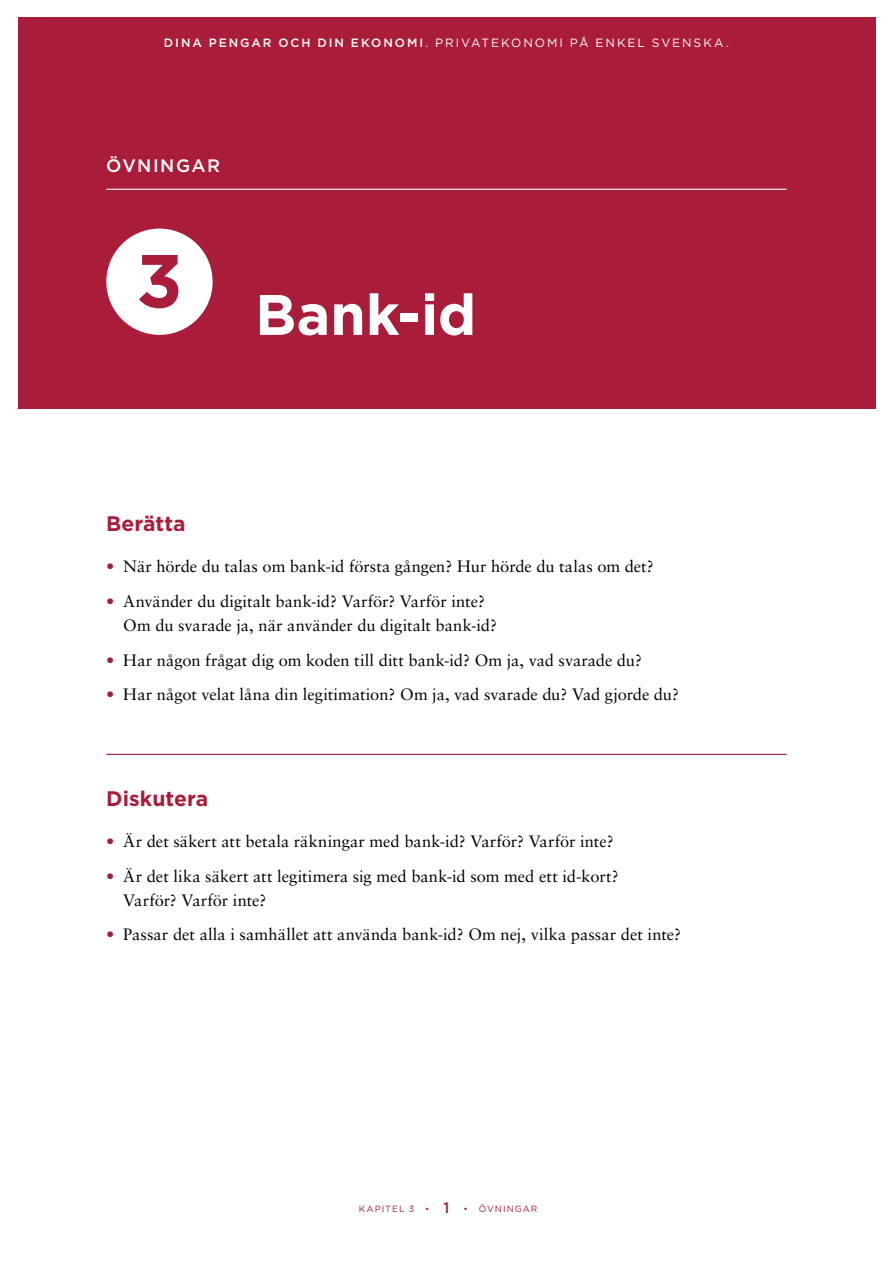
<style>
.page{position:relative;width:893px;height:1263px;background:#fff}
.page>*{position:absolute;margin:0;border:0;box-sizing:border-box;transform-origin:0 0}
.t1{font:700 75px "Gotham";color:#a91c3a}
.Kapitel_rubrik{font:700 57px "Gotham";color:#fff}
.Rubrik_med_styckelin{font:700 21px "Gotham";letter-spacing:.005em;color:#a91c3a}
.Rubrik{font:700 21px "Gotham";letter-spacing:.005em;color:#a91c3a}
.Lärare___elev_rubrik{font:500 18px "Gotham";letter-spacing:.08em;color:#fff}
.Punktlista{font:16.5px/24px "Sabon";color:#000}
.Sidhuvud{font:12px "Gotham";letter-spacing:.16em;color:#fff}
.t2{font:9px "Gotham";letter-spacing:.11em;color:#a91c3a}
.s1{font-weight:500}
.s2{color:#a91c3a}
.s3{font-weight:500;font-size:15px}
</style>
<div class="page">
<div style="left:18px;top:17px;width:857px;height:391px;background:#a91c3a"></div>
<div style="left:106px;top:229px;width:107px;height:106px;background:#fff;border-radius:50%"></div>
<hr style="left:106px;top:189px;width:681px;height:1px;background:#fff">
<hr style="left:106px;top:754px;width:681px;height:1px;background:#a91c3a">
<p class="Sidhuvud" style="left:164px;top:35px;width:567px"><span class="s1">DINA PENGAR OCH DIN EKONOMI</span>. PRIVATEKONOMI PÅ ENKEL SVENSKA.</p>
<p class="Lärare___elev_rubrik" style="left:106px;top:156px;width:115px">ÖVNINGAR</p>
<p class="t1" style="left:136px;top:238px;width:48px">3</p>
<h1 class="Kapitel_rubrik" style="left:255px;top:282px;width:223px">Bank-id</h1>
<h2 class="Rubrik" style="left:106px;top:512px;width:81px">Berätta</h2>
<p class="Punktlista" style="left:106px;top:554px;width:549px"><span class="s2">•</span> När hörde du talas om bank-id första gången? Hur hörde du talas om det?</p>
<p class="Punktlista" style="left:123px;top:589px;width:375px;text-indent:-17px"><span class="s2">•</span> Använder du digitalt bank-id? Varför? Varför inte?<br>Om du svarade ja, när använder du digitalt bank-id?</p>
<p class="Punktlista" style="left:106px;top:648px;width:537px"><span class="s2">•</span> Har någon frågat dig om koden till ditt bank-id? Om ja, vad svarade du?</p>
<p class="Punktlista" style="left:106px;top:682px;width:574px"><span class="s2">•</span> Har något velat låna din legitimation? Om ja, vad svarade du? Vad gjorde du?</p>
<h2 class="Rubrik_med_styckelin" style="left:106px;top:786px;width:103px">Diskutera</h2>
<p class="Punktlista" style="left:106px;top:829px;width:509px"><span class="s2">•</span> Är det säkert att betala räkningar med bank-id? Varför? Varför inte?</p>
<p class="Punktlista" style="left:123px;top:864px;width:497px;text-indent:-17px"><span class="s2">•</span> Är det lika säkert att legitimera sig med bank-id som med ett id-kort?<br>Varför? Varför inte?</p>
<p class="Punktlista" style="left:106px;top:922px;width:576px"><span class="s2">•</span> Passar det alla i samhället att använda bank-id? Om nej, vilka passar det inte?</p>
<p class="t2" style="left:359px;top:1203px;width:180px">KAPITEL 3 • <span class="s3">1</span> • ÖVNINGAR</p>
</div>
